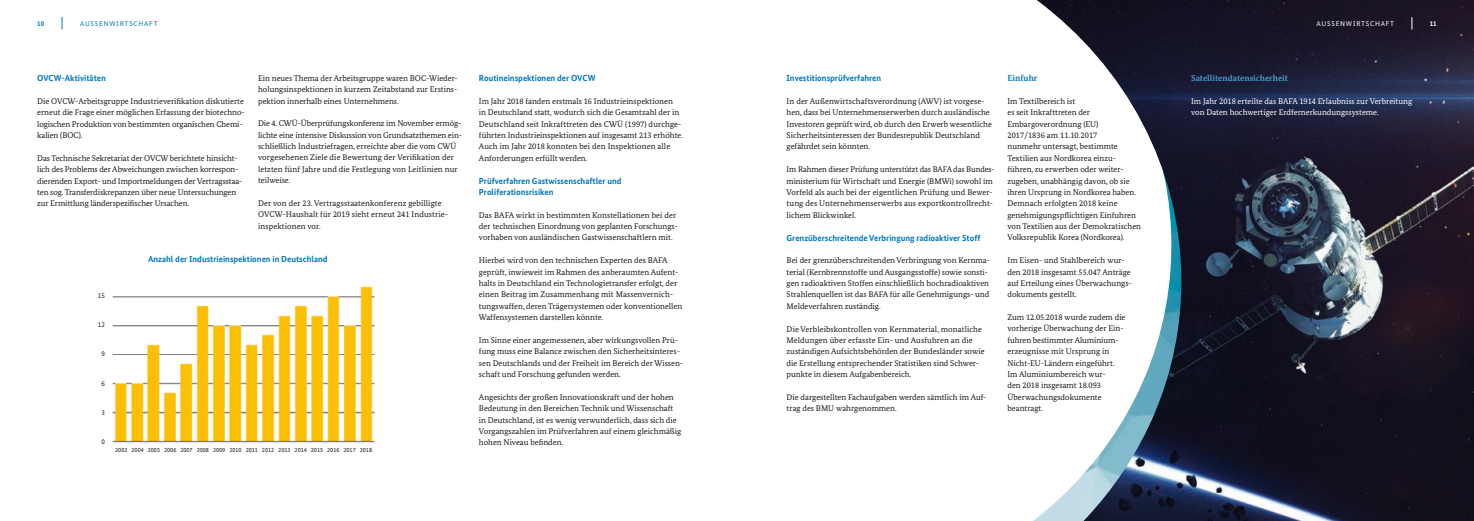
<style>
.page{position:relative;width:1474px;height:521px;background:#fff}
.page>*{position:absolute;margin:0;border:0;box-sizing:border-box;transform-origin:0 0}
.t1{font:700 8.75px/11.4px "Bundes Sans";color:#0076bd}
.t2{font:700 8.75px "Bundes Serif";color:#4999cf}
.t3{font:700 8.75px "Bundes Serif";color:#0076bd}
.t4{font:8.31px/11.4px "Bundes Serif";color:#1a171c}
.t5{font:8.31px/11.4px "Bundes Serif";color:#fff}
.t6{font:7px "Bundes Sans";letter-spacing:.11em;color:#0076bd}
.t7{font:7px "Bundes Sans";letter-spacing:.11em;color:#fff}
.t8{font:7px "Bundes Sans";color:#1a171c}
.t9{font:700 7px "Bundes Sans";color:#0076bd}
.t10{font:700 7px "Bundes Sans";color:#fff}
.t11{font:6.12px "Bundes Sans";color:#1a171c}
</style>
<div class="page">
<svg style="left:62px;top:17px;width:1px;height:12px"></svg>
<img style="left:1036px;top:0;width:437px;height:521px">
<svg style="left:1411px;top:17px;width:1px;height:13px"></svg>
<img style="left:112px;top:286px;width:263px;height:157px">
<p class="t9" style="left:37px;top:19px;width:8px">10</p>
<p class="t6" style="left:80px;top:19px;width:79px">AUSSENWIRTSCHAFT</p>
<p class="t7" style="left:1316px;top:19px;width:79px">AUSSENWIRTSCHAFT</p>
<p class="t10" style="left:1429px;top:19px;width:8px">11</p>
<p class="t1" style="left:37px;top:72px;width:70px">OVCW-Aktivitäten</p>
<p class="t4" style="left:37px;top:95px;width:209px">Die OVCW-Arbeitsgruppe Industrieverifikation diskutierte erneut die Frage einer möglichen Erfassung der biotechno&shy;logischen Produktion von bestimmten organischen Chemi&shy;kalien (BOC).</p>
<p class="t4" style="left:37px;top:152px;width:207px">Das Technische Sekretariat der OVCW berichtete hinsicht&shy;lich des Problems der Abweichungen zwischen korrespon&shy;dierenden Export- und Importmeldungen der Vertragsstaa&shy;ten sog. Transferdiskrepanzen über neue Untersuchungen zur Ermittlung länderspezifischer Ursachen.</p>
<p class="t4" style="left:258px;top:72px;width:201px;text-align:justify">Ein neues Thema der Arbeitsgruppe waren BOC-Wieder&shy;holungsinspektionen in kurzem Zeitabstand zur Erstins&shy;pektion innerhalb eines Unternehmens.</p>
<p class="t4" style="left:258px;top:118px;width:205px">Die 4. CWÜ-Überprüfungskonferenz im November ermög&shy;lichte eine intensive Diskussion von Grundsatzthemen ein&shy;schließlich Industriefragen, erreichte aber die vom CWÜ vorgesehenen Ziele die Bewertung der Verifikation der letzten fünf Jahre und die Festlegung von Leitlinien nur teilweise.</p>
<p class="t4" style="left:258px;top:197px;width:191px">Der von der 23. Vertragsstaatenkonferenz gebilligte<br>OVCW-Haushalt für 2019 sieht erneut 241 Industrie&shy;inspektionen vor.</p>
<p class="t1" style="left:148px;top:253px;width:181px">Anzahl der Industrieinspektionen in Deutschland</p>
<p class="t8" style="left:98px;top:291px;width:8px">15</p>
<p class="t8" style="left:98px;top:320px;width:8px">12</p>
<p class="t8" style="left:101px;top:350px;width:5px">9</p>
<p class="t8" style="left:101px;top:379px;width:5px">6</p>
<p class="t8" style="left:101px;top:408px;width:5px">3</p>
<p class="t8" style="left:101px;top:437px;width:5px">0</p>
<p class="t11" style="left:115px;top:446px;width:258px">2003 2004 2005 2006 2007 2008 2009 2010 2011 2012 2013 2014 2015 2016 2017 2018</p>
<p class="t1" style="left:479px;top:72px;width:118px">Routineinspektionen der OVCW</p>
<p class="t4" style="left:479px;top:95px;width:206px">Im Jahr 2018 fanden erstmals 16 Industrieinspektionen<br>in Deutschland statt, wodurch sich die Gesamtzahl der in Deutschland seit Inkrafttreten des CWÜ (1997) durchge&shy;führten Industrieinspektionen auf insgesamt 213 erhöhte.<br>Auch im Jahr 2018 konnten bei den Inspektionen alle Anforderungen erfüllt werden.</p>
<p class="t1" style="left:479px;top:175px;width:144px">Prüfverfahren Gastwissenschaftler und<br>Proliferationsrisiken</p>
<p class="t4" style="left:479px;top:209px;width:201px">Das BAFA wirkt in bestimmten Konstellationen bei der der technischen Einordnung von geplanten Forschungs&shy;vorhaben von ausländischen Gastwissenschaftlern mit.</p>
<p class="t4" style="left:479px;top:255px;width:205px">Hierbei wird von den technischen Experten des BAFA geprüft, inwieweit im Rahmen des anberaumten Aufent&shy;halts in Deutschland ein Technologietransfer erfolgt, der einen Beitrag im Zusammenhang mit Massenvernich&shy;tungswaffen, deren Trägersystemen oder konventionellen Waffensystemen darstellen könnte.</p>
<p class="t4" style="left:479px;top:334px;width:206px">Im Sinne einer angemessenen, aber wirkungsvollen Prü&shy;fung muss eine Balance zwischen den Sicherheitsinteres&shy;sen Deutschlands und der Freiheit im Bereich der Wissen&shy;schaft und Forschung gefunden werden.</p>
<p class="t4" style="left:479px;top:391px;width:204px">Angesichts der großen Innovationskraft und der hohen Bedeutung in den Bereichen Technik und Wissenschaft in Deutschland, ist es wenig verwunderlich, dass sich die Vorgangszahlen im Prüfverfahren auf einem gleichmäßig hohen Niveau befinden.</p>
<p class="t1" style="left:786px;top:72px;width:96px">Investitionsprüfverfahren</p>
<p class="t4" style="left:786px;top:95px;width:207px">In der Außenwirtschaftsverordnung (AWV) ist vorgese&shy;hen, dass bei Unternehmenserwerben durch ausländische Investoren geprüft wird, ob durch den Erwerb wesentliche Sicherheitsinteressen der Bundesrepublik Deutschland gefährdet sein könnten.</p>
<p class="t4" style="left:786px;top:164px;width:210px">Im Rahmen dieser Prüfung unterstützt das BAFA das Bundes&shy;ministerium für Wirtschaft und Energie (BMWi) sowohl im Vorfeld als auch bei der eigentlichen Prüfung und Bewer&shy;tung des Unternehmenserwerbs aus exportkontrollrecht&shy;lichem Blickwinkel.</p>
<p class="t1" style="left:786px;top:232px;width:195px">Grenzüberschreitende Verbringung radioaktiver Stoff</p>
<p class="t4" style="left:786px;top:255px;width:205px">Bei der grenzüberschreitenden Verbringung von Kernma&shy;terial (Kernbrennstoffe und Ausgangsstoffe) sowie sonsti&shy;gen radioaktiven Stoffen einschließlich hochradioaktiven Strahlenquellen ist das BAFA für alle Genehmigungs- und Meldeverfahren zuständig.</p>
<p class="t4" style="left:786px;top:323px;width:199px">Die Verbleibskontrollen von Kernmaterial, monatliche Meldungen über erfasste Ein- und Ausfuhren an die zuständigen Aufsichtsbehörden der Bundesländer sowie die Erstellung entsprechender Statistiken sind Schwer&shy;punkte in diesem Aufgabenbereich.</p>
<p class="t4" style="left:786px;top:391px;width:201px">Die dargestellten Fachaufgaben werden sämtlich im Auf&shy;trag des BMU wahrgenommen.</p>
<p class="t3" style="left:1007px;top:73px;width:32px">Einfuhr</p>
<p class="t4" style="left:1007px;top:95px;width:135px">Im Textilbereich ist<br>es seit Inkrafttreten der<br>Embargoverordnung (EU)<br>2017/1836 am 11.10.2017<br>nunmehr untersagt, bestimmte<br>Textilien aus Nordkorea einzu&shy;führen, zu erwerben oder weiter&shy;zugeben, unabhängig davon, ob sie ihren Ursprung in Nordkorea haben.<br>Demnach erfolgten 2018 keine genehmigungspflichtigen Einfuhren von Textilien aus der Demokratischen<br>Volksrepublik Korea (Nordkorea).</p>
<p class="t4" style="left:1007px;top:255px;width:126px">Im Eisen- und Stahlbereich wur&shy;den 2018 insgesamt 55.047 Anträge auf Erteilung eines Überwachungs&shy;dokuments gestellt.</p>
<p class="t4" style="left:1007px;top:311px;width:119px">Zum 12.05.2018 wurde zudem die vorherige Überwachung der Ein&shy;fuhren bestimmter Aluminium&shy;erzeugnisse mit Ursprung in<br>Nicht-EU-Ländern eingeführt.<br>Im Aluminiumbereich wur-<br>den 2018 insgesamt 18.093<br>Überwachungsdokumente beantragt.</p>
<p class="t2" style="left:1191px;top:73px;width:98px">Satellitendatensicherheit</p>
<p class="t5" style="left:1191px;top:95px;width:222px">Im Jahr 2018 erteilte das BAFA 1914 Erlaubniss zur Verbreitung von Daten hochwertiger Erdfernerkundungssysteme.</p>
</div>
